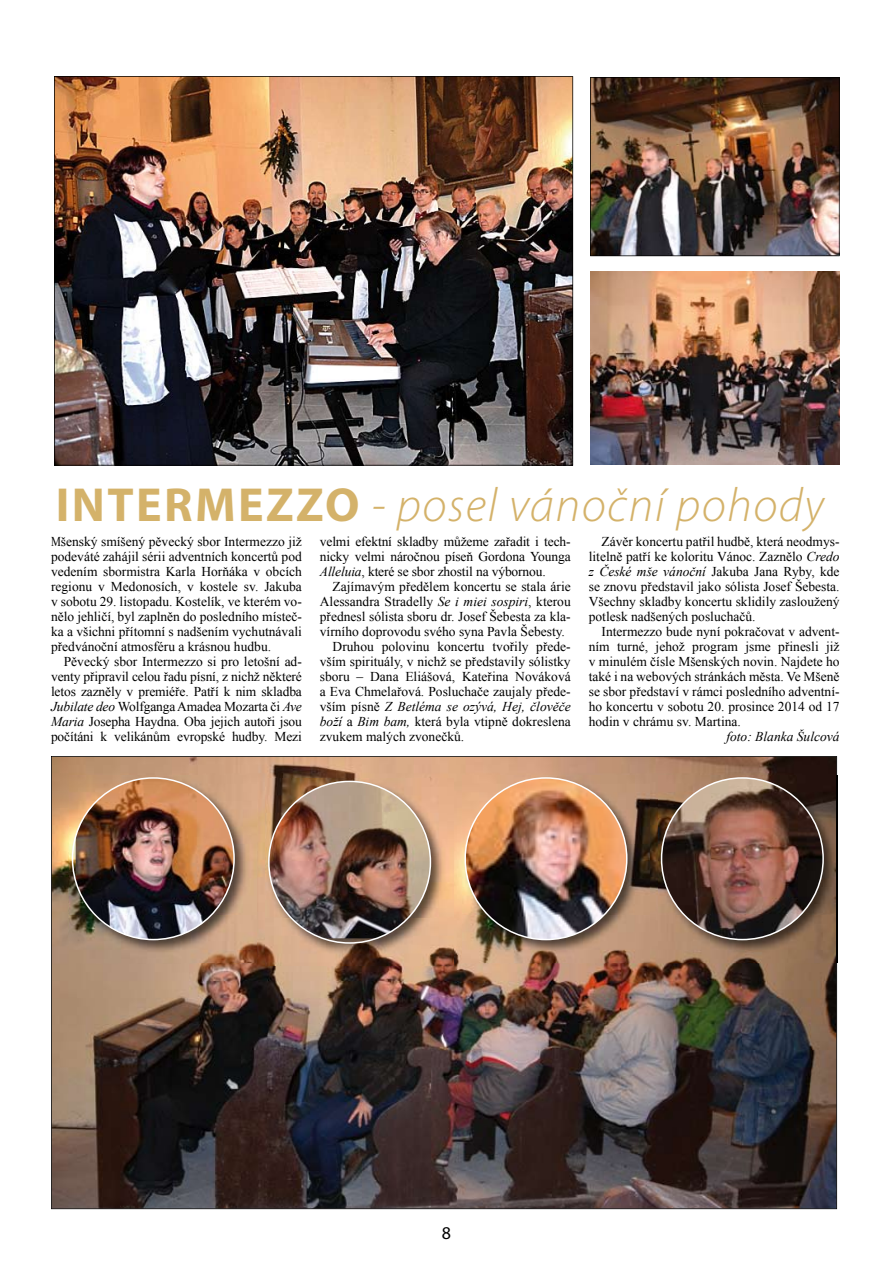
<style>
.page{position:relative;width:893px;height:1263px;background:#fff}
.page>*{position:absolute;margin:0;border:0;box-sizing:border-box;transform-origin:0 0}
.t1{font:italic 300 48px "Myriad Pro";letter-spacing:.03em;color:#d4b26a}
.t2{font:18px "Myriad Pro";color:#000}
.t3{font:13.5px/15px "Times New Roman";color:#000;text-align:justify}
.t4{font:13.5px/15px "Times New Roman";color:#000;text-align:justify;scale:.82 1}
.t5{font:italic 13.5px "Times New Roman";color:#000}
.s1{font-weight:700;font-style:normal}
.s2{font-style:italic}
.s3{font-style:normal}
</style>
<div class="page">
<img style="left:54px;top:76px;width:519px;height:390px">
<img style="left:590px;top:77px;width:250px;height:179px">
<img style="left:51px;top:756px;width:786px;height:453px">
<img style="left:591px;top:271px;width:249px;height:194px">
<img style="left:659px;top:775px;width:179px;height:187px">
<img style="left:661px;top:777px;width:163px;height:163px">
<img style="left:462px;top:775px;width:187px;height:187px">
<img style="left:464px;top:777px;width:163px;height:163px">
<img style="left:266px;top:779px;width:187px;height:187px">
<img style="left:268px;top:781px;width:163px;height:163px">
<img style="left:70px;top:775px;width:187px;height:187px">
<img style="left:72px;top:777px;width:163px;height:163px">
<h1 class="t1" style="left:56px;top:476px;width:770px"><span class="s1">INTERMEZZO</span> - posel vánoční pohody</h1>
<p class="t4" style="left:51px;top:534px;width:307px">Mšenský smíšený pěvecký sbor Intermezzo již podeváté zahájil sérii adventních koncertů pod vedením sbormistra Karla Horňáka v obcích regionu v Medonosích, v kostele sv. Jakuba v sobotu 29. listopadu. Kostelík, ve kterém vo&shy;nělo jehličí, byl zaplněn do posledního místeč&shy;ka a všichni přítomní s nadšením vychutnávali předvánoční atmosféru a krásnou hudbu.</p>
<p class="t3" style="left:51px;top:654px;width:252px;text-indent:13px">Pěvecký sbor Intermezzo si pro letošní ad&shy;venty připravil celou řadu písní, z nichž některé letos zazněly v premiéře. Patří k nim skladba <span class="s2">Jubilate deo</span> Wolfganga Amadea Mozarta či <span class="s2">Ave Maria</span> Josepha Haydna. Oba jejich autoři jsou počítáni k velikánům evropské hudby. Mezi</p>
<p class="t3" style="left:320px;top:534px;width:252px">velmi efektní skladby můžeme zařadit i tech&shy;nicky velmi náročnou píseň Gordona Younga <span class="s2">Alleluia</span>, které se sbor zhostil na výbornou.</p>
<p class="t3" style="left:333px;top:579px;width:240px">Zajímavým předělem koncertu se stala árie</p>
<p class="t3" style="left:320px;top:594px;width:252px">Alessandra Stradelly <span class="s2">Se i miei sospiri</span>, kterou</p>
<p class="t3" style="left:320px;top:609px;width:252px">přednesl sólista sboru dr. Josef Šebesta za kla-</p>
<p class="t3" style="left:320px;top:624px;width:247px">vírního doprovodu svého syna Pavla Šebesty.</p>
<p class="t3" style="left:333px;top:639px;width:240px">Druhou polovinu koncertu tvořily přede-</p>
<p class="t3" style="left:320px;top:654px;width:252px">vším spirituály, v nichž se představily sólistky</p>
<p class="t3" style="left:320px;top:669px;width:252px">sboru – Dana Eliášová, Kateřina Nováková</p>
<p class="t3" style="left:320px;top:684px;width:252px">a Eva Chmelařová. Posluchače zaujaly přede-</p>
<p class="t5" style="left:320px;top:697px;width:252px"><span class="s3">vším písně</span> Z Betléma se ozývá, Hej, člověče</p>
<p class="t3" style="left:320px;top:714px;width:252px"><span class="s2">boží</span> a <span class="s2">Bim bam,</span> která byla vtipně dokreslena</p>
<p class="t3" style="left:320px;top:729px;width:146px">zvukem malých zvonečků.</p>
<p class="t3" style="left:589px;top:534px;width:252px;text-indent:13px">Závěr koncertu patřil hudbě, která neodmys&shy;litelně patří ke koloritu Vánoc. Zaznělo <span class="s2">Credo z České mše vánoční</span> Jakuba Jana Ryby, kde se znovu představil jako sólista Josef Šebesta.<br>Všechny skladby koncertu sklidily zasloužený potlesk nadšených posluchačů.</p>
<p class="t3" style="left:589px;top:624px;width:252px;text-indent:13px">Intermezzo bude nyní pokračovat v advent&shy;ním turné, jehož program jsme přinesli již v minulém čísle Mšenských novin. Najdete ho také i na webových stránkách města. Ve Mšeně se sbor představí v rámci posledního adventní&shy;ho koncertu v sobotu 20. prosince 2014 od 17 hodin v chrámu sv. Martina.</p>
<p class="t5" style="left:726px;top:727px;width:115px">foto: Blanka Šulcová</p>
<h2 class="t2" style="left:442px;top:1222px;width:11px">8</h2>
</div>
